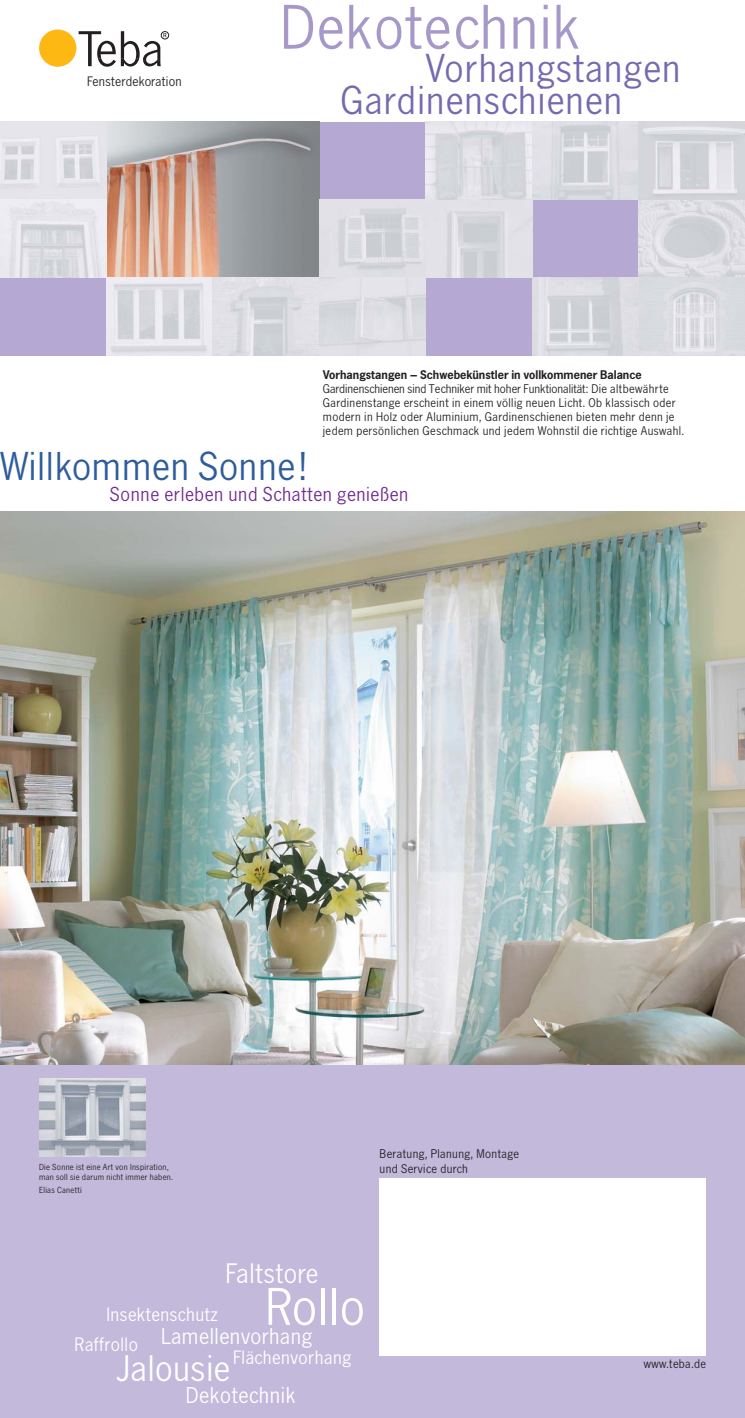
<style>
.page{position:relative;width:745px;height:1418px;background:#fff}
.page>*{position:absolute;margin:0;border:0;box-sizing:border-box;transform-origin:0 0}
.t1{font:62.5px "News Gothic BQ";letter-spacing:.02em;color:#a698c9}
.t2{font:52.5px "News Gothic BQ";letter-spacing:.015em;color:#fff}
.t3{font:40px/31.9px "News Gothic BQ";letter-spacing:.03em;color:#7769af}
.t4{font:40px "News Gothic BQ";letter-spacing:.015em;color:#2e5c9d}
.t5{font:36.75px "News Gothic BQ";letter-spacing:.015em;color:#fff}
.t6{font:28px "News Gothic BQ";letter-spacing:.025em;color:#fff}
.t7{font:22.75px "News Gothic BQ";letter-spacing:.025em;color:#fff}
.t8{font:20px "News Gothic BQ";letter-spacing:.03em;color:#6f2b91}
.t9{font:19.25px "News Gothic BQ";letter-spacing:.025em;color:#fff}
.t10{font:13.62px "News Gothic BQ";letter-spacing:.025em;color:#231f20}
.t11{font:12.5px/14.1px "News Gothic BQ";letter-spacing:.03em;color:#231f20}
.t12{font:700 12.5px "News Gothic BQ";color:#231f20}
.t13{font:8.75px/13.5px "News Gothic BQ";letter-spacing:.03em;color:#231f20}
</style>
<div class="page">
<div style="left:0;top:1064px;width:744px;height:353px;background:#c2b9db"></div>
<div style="left:425px;top:277px;width:106px;height:78px;background:#b5a9d3"></div>
<div style="left:319px;top:122px;width:106px;height:78px;background:#b5a9d3"></div>
<div style="left:0;top:277px;width:106px;height:78px;background:#b5a9d3"></div>
<div style="left:531px;top:200px;width:107px;height:77px;background:#b5a9d3"></div>
<div style="left:161px;top:31px;width:8px;height:8px;border:1px solid #231f20;border-radius:50%"></div>
<div style="left:39px;top:30px;width:37px;height:37px;background:#fdb813;border-radius:50%"></div>
<svg style="left:79px;top:31px;width:87px;height:36px"></svg>
<img style="left:0;top:511px;width:744px;height:553px">
<img style="left:106px;top:122px;width:213px;height:155px">
<img style="left:425px;top:200px;width:106px;height:77px">
<img style="left:39px;top:1078px;width:106px;height:78px">
<img style="left:638px;top:200px;width:106px;height:77px">
<svg style="left:0;top:122px;width:106px;height:78px;background:#e2e2e8"></svg>
<img style="left:106px;top:277px;width:107px;height:78px">
<svg style="left:638px;top:277px;width:106px;height:78px;background:#dbdce1"></svg>
<svg style="left:425px;top:122px;width:106px;height:78px;background:#dbdce1"></svg>
<img style="left:531px;top:122px;width:107px;height:78px">
<svg style="left:638px;top:122px;width:106px;height:78px;background:#d8d9df"></svg>
<svg style="left:0;top:200px;width:106px;height:77px;background:#e2e1e7"></svg>
<img style="left:531px;top:277px;width:107px;height:78px">
<svg style="left:213px;top:277px;width:106px;height:78px;background:#dbdce1"></svg>
<img style="left:319px;top:199px;width:106px;height:78px">
<div style="left:319px;top:277px;width:106px;height:78px;background:linear-gradient(to right,#dcdde2,#dfdfe5)"></div>
<div style="left:379px;top:1177px;width:326px;height:178px;background:#fff"></div>
<p class="t10" style="left:87px;top:76px;width:96px">Fensterdekoration</p>
<h1 class="t1" style="left:280px;top:5px;width:301px">Dekotechnik</h1>
<h3 class="t3" style="left:340px;top:56px;width:341px;text-indent:85px">Vorhangstangen<br>Gardinenschienen</h3>
<p class="t12" style="left:322px;top:370px;width:320px">Vorhangstangen – Schwebekünstler in vollkommener Balance</p>
<p class="t11" style="left:322px;top:382px;width:362px">Gardinenschienen sind Techniker mit hoher Funktionalität: Die altbewährte Gardinenstange erscheint in einem völlig neuen Licht. Ob klassisch oder modern in Holz oder Aluminium, Gardinenschienen bieten mehr denn je jedem persönlichen Geschmack und jedem Wohnstil die richtige Auswahl.</p>
<h3 class="t4" style="left:0;top:451px;width:308px">Willkommen Sonne!</h3>
<h3 class="t8" style="left:110px;top:487px;width:300px">Sonne erleben und Schatten genießen</h3>
<p class="t11" style="left:379px;top:1148px;width:141px">Beratung, Planung, Montage</p>
<p class="t13" style="left:39px;top:1160px;width:131px">Die Sonne ist eine Art von Inspiration,</p>
<p class="t11" style="left:379px;top:1162px;width:90px">und Service durch</p>
<p class="t13" style="left:39px;top:1170px;width:135px">man soll sie darum nicht immer haben.<br>Elias Canetti</p>
<h3 class="t9" style="left:106px;top:1307px;width:113px">Insektenschutz</h3>
<h3 class="t6" style="left:225px;top:1263px;width:94px">Faltstore</h3>
<h2 class="t2" style="left:265px;top:1287px;width:101px">Rollo</h2>
<h3 class="t7" style="left:161px;top:1327px;width:152px">Lamellenvorhang</h3>
<h3 class="t9" style="left:233px;top:1349px;width:119px">Flächenvorhang</h3>
<h3 class="t9" style="left:74px;top:1337px;width:65px">Raffrollo</h3>
<h3 class="t5" style="left:116px;top:1354px;width:115px">Jalousie</h3>
<h3 class="t7" style="left:186px;top:1387px;width:111px">Dekotechnik</h3>
<p class="t11" style="left:643px;top:1357px;width:63px">www.teba.de</p>
</div>
